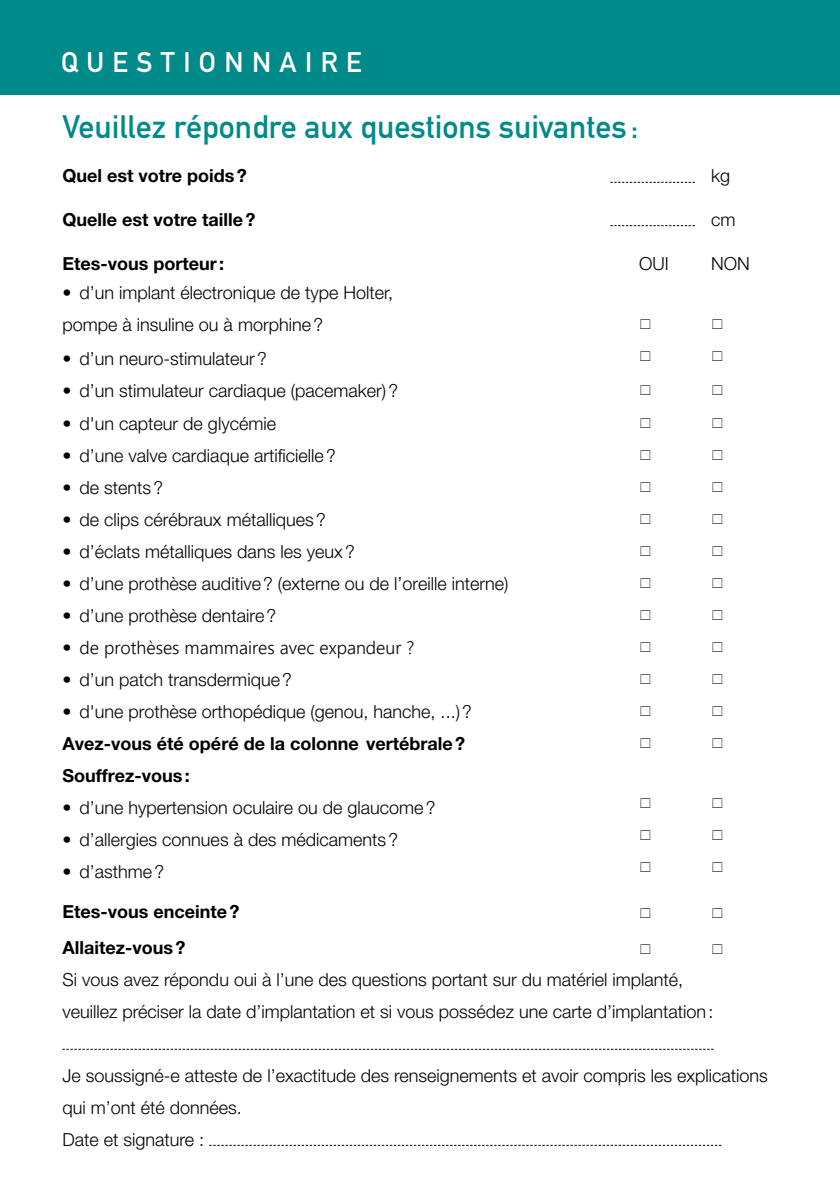
<style>
.page{position:relative;width:840px;height:1191px;background:#fff}
.page>*{position:absolute;margin:0;border:0;box-sizing:border-box;transform-origin:0 0}
.t1{font:32px "DIN Mittelschrift";color:#008a89}
.t2{font:28px "DIN Mittelschrift";letter-spacing:.3em;color:#fff}
.t3{font:300 18px/32px "Helvetica Neue LT Std";color:#000}
.t4{font:700 18px/32px "Helvetica Neue LT Std";color:#000}
.t5{font:300 18px "Leelawadee UI";color:#000}
.s1{font-family:"Helvetica Neue LT Std"}
</style>
<div class="page">
<div style="left:0;top:0;width:839px;height:94px;background:#008a89"></div>
<svg style="left:62px;top:1049px;width:651px;height:1px"></svg>
<svg style="left:209px;top:1145px;width:512px;height:1px"></svg>
<svg style="left:610px;top:182px;width:84px;height:1px"></svg>
<svg style="left:610px;top:225px;width:84px;height:1px"></svg>
<h2 class="t2" style="left:61px;top:46px;width:302px">QUESTIONNAIRE</h2>
<h1 class="t1" style="left:62px;top:108px;width:577px">Veuillez répondre aux questions suivantes :</h1>
<p class="t4" style="left:62px;top:159px;width:186px">Quel est votre poids?</p>
<p class="t3" style="left:710px;top:159px;width:21px">kg</p>
<p class="t4" style="left:62px;top:203px;width:194px">Quelle est votre taille?</p>
<p class="t3" style="left:710px;top:203px;width:26px">cm</p>
<p class="t4" style="left:62px;top:247px;width:163px">Etes-vous porteur:</p>
<p class="t3" style="left:638px;top:247px;width:31px">OUI</p>
<p class="t3" style="left:710px;top:247px;width:40px">NON</p>
<p class="t3" style="left:62px;top:277px;width:332px">• d’un implant électronique de type Holter, pompe à insuline ou à morphine ?</p>
<p class="t3" style="left:62px;top:343px;width:206px">• d’un neuro-stimulateur ?</p>
<p class="t3" style="left:62px;top:375px;width:337px">• d’un stimulateur cardiaque (pacemaker) ?</p>
<p class="t3" style="left:62px;top:407px;width:215px">• d'un capteur de glycémie</p>
<p class="t3" style="left:62px;top:439px;width:274px">• d’une valve cardiaque artificielle ?</p>
<p class="t3" style="left:62px;top:471px;width:102px">• de stents ?</p>
<p class="t3" style="left:62px;top:503px;width:264px">• de clips cérébraux métalliques ?</p>
<p class="t3" style="left:62px;top:535px;width:293px">• d’éclats métalliques dans les yeux ?</p>
<p class="t3" style="left:62px;top:567px;width:447px">• d’une prothèse auditive ? (externe ou de l’oreille interne)</p>
<p class="t3" style="left:62px;top:599px;width:215px">• d’une prothèse dentaire ?</p>
<p class="t5" style="left:62px;top:635px;width:353px"><span class="s1">•</span> de prothèses mammaires avec expandeur ?</p>
<p class="t3" style="left:62px;top:663px;width:231px">• d’un patch transdermique ?</p>
<p class="t3" style="left:62px;top:695px;width:411px">• d'une prothèse orthopédique (genou, hanche, ...) ?</p>
<p class="t4" style="left:62px;top:727px;width:404px">Avez-vous été opéré de la colonne vertébrale ?<br>Souffrez-vous :</p>
<p class="t3" style="left:62px;top:791px;width:374px">• d’une hypertension oculaire ou de glaucome ?</p>
<p class="t3" style="left:62px;top:823px;width:337px">• d’allergies connues à des médicaments ?</p>
<p class="t3" style="left:62px;top:855px;width:103px">• d’asthme ?</p>
<p class="t4" style="left:62px;top:893px;width:178px;line-height:36px">Etes-vous enceinte ?<br>Allaitez-vous ?</p>
<p class="t3" style="left:62px;top:963px;width:652px">Si vous avez répondu oui à l’une des questions portant sur du matériel implanté, veuillez préciser la date d’implantation et si vous possédez une carte d’implantation:</p>
<p class="t3" style="left:62px;top:1059px;width:706px">Je soussigné-e atteste de l’exactitude des renseignements et avoir compris les explications qui m’ont été données.<br>Date et signature :</p>
</div>
